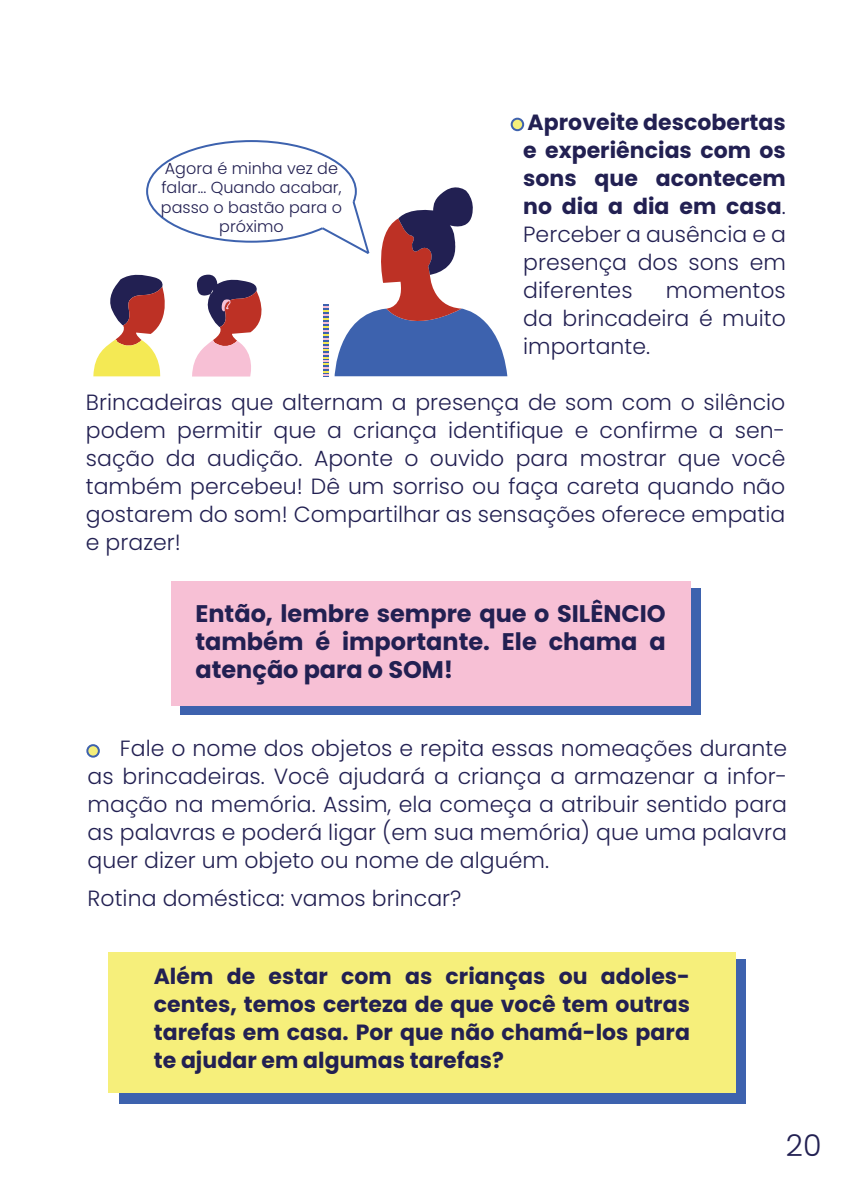
<style>
.page{position:relative;width:842px;height:1191px;background:#fff}
.page>*{position:absolute;margin:0;border:0;box-sizing:border-box;transform-origin:0 0}
.t1{font:300 30px "Poppins";color:#222052}
.t2{font:700 24px/28px "Poppins";color:#222052;text-align:justify}
.t3{font:300 22px/28px "Poppins";color:#222052;text-align:justify}
.t4{font:700 22px/28px "Poppins";color:#222052;text-align:justify}
.t5{font:300 16px/19.2px "Poppins";color:#222052;text-align:center}
.s1{font-weight:300}
</style>
<div class="page">
<div style="left:119px;top:959px;width:626px;height:144px;background:#3d62ae"></div>
<div style="left:108px;top:952px;width:628px;height:140px;background:#f6ef7b"></div>
<div style="left:180px;top:588px;width:520px;height:126px;background:#3d62ae"></div>
<div style="left:171px;top:581px;width:519px;height:124px;background:#f7c0d5"></div>
<div style="left:512px;top:119px;width:11px;height:11px;background:#f5ef7b;border-radius:50%"></div>
<div style="left:511px;top:118px;width:13px;height:13px;border:2px solid #3e62ae;border-radius:50%"></div>
<div style="left:87px;top:745px;width:12px;height:11px;background:#f5ef7b;border-radius:50%"></div>
<div style="left:86px;top:744px;width:14px;height:13px;border:2px solid #3e62ae;border-radius:50%"></div>
<svg style="left:93px;top:140px;width:414px;height:236px"></svg>
<p class="t5" style="left:161px;top:159px;width:182px">Agora é minha vez de falar... Quando acabar, passo o bastão para o próximo</p>
<p class="t4" style="left:523px;top:108px;width:264px">Aproveite descobertas e experiências com os sons que acontecem no dia a dia em casa<span class="s1">.<br>Perceber a ausência e a presença dos sons em diferentes</span></p>
<p class="t3" style="left:523px;top:276px;width:264px;text-indent:142px">momentos da brincadeira é muito importante.</p>
<p class="t3" style="left:86px;top:388px;width:701px">Brincadeiras que alternam a presença de som com o silêncio podem permitir que a criança identifique e confirme a sen&shy;sação da audição. Aponte o ouvido para mostrar que você também percebeu! Dê um sorriso ou faça careta quando não gostarem do som! Compartilhar as sensações oferece empatia e prazer!</p>
<p class="t2" style="left:195px;top:599px;width:472px">Então, lembre sempre que o SILÊNCIO também é importante. Ele chama a atenção para o SOM!</p>
<p class="t3" style="left:88px;top:734px;width:701px;text-indent:32px">Fale o nome dos objetos e repita essas nomeações durante as brincadeiras. Você ajudará a criança a armazenar a infor&shy;mação na memória. Assim, ela começa a atribuir sentido para as palavras e poderá ligar (em sua memória) que uma palavra quer dizer um objeto ou nome de alguém.</p>
<p class="t3" style="left:88px;top:884px;width:375px">Rotina doméstica: vamos brincar?</p>
<p class="t4" style="left:154px;top:962px;width:538px">Além de estar com as crianças ou adoles&shy;centes, temos certeza de que você tem outras tarefas em casa. Por que não chamá-los para te ajudar em algumas tarefas?</p>
<h1 class="t1" style="left:786px;top:1128px;width:37px">20</h1>
</div>
